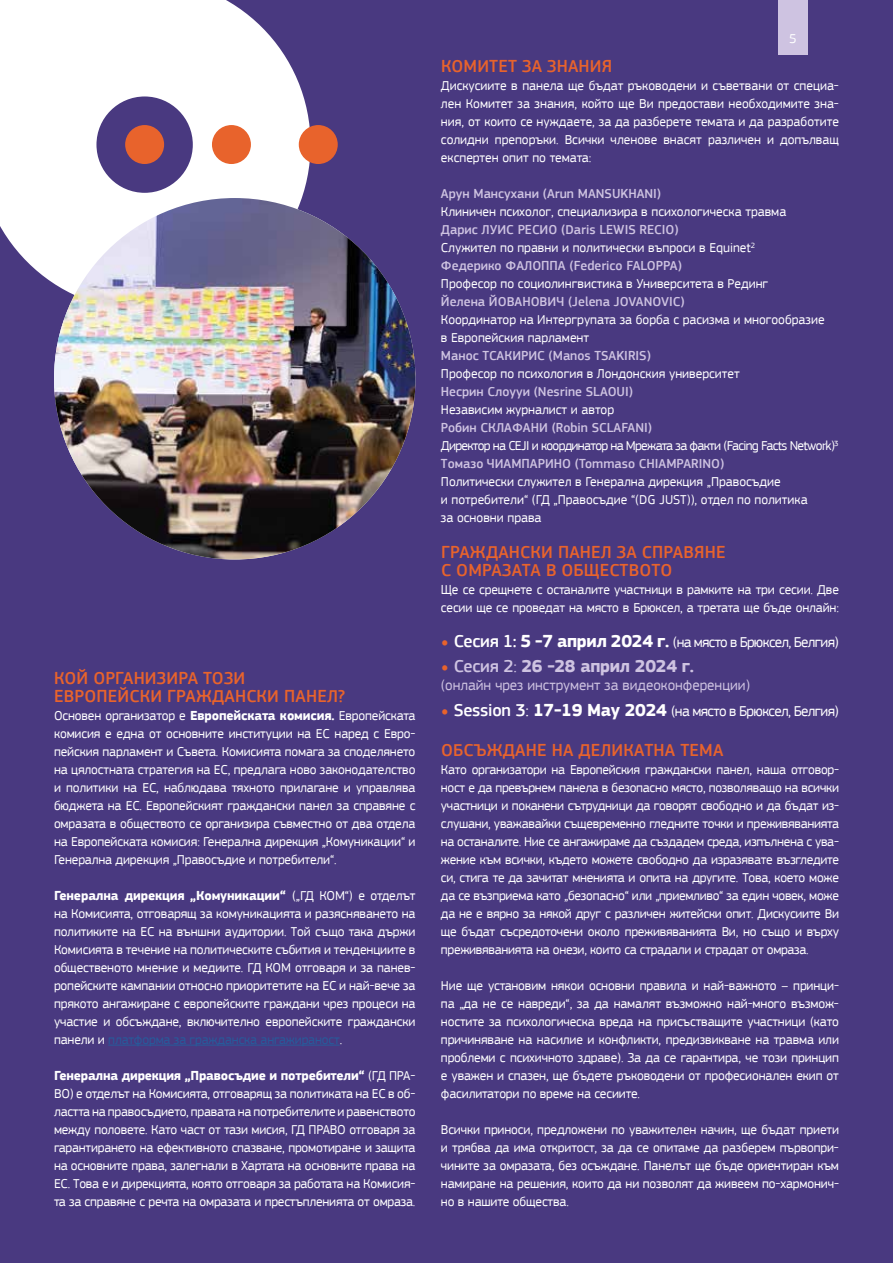
<style>
.page{position:relative;width:893px;height:1263px;background:#493980}
.page>*{position:absolute;margin:0;border:0;box-sizing:border-box;transform-origin:0 0}
.t1{font:500 18px/18px "EC Square Sans Pro";letter-spacing:.01em;color:#e8632c}
.t2{font:700 18px "EC Square Sans Pro";letter-spacing:-.015em;color:#cec3e1}
.t3{font:15px "EC Square Sans Pro";letter-spacing:-.04em;color:#fff}
.t4{font:15px "EC Square Sans Pro";color:#cec3e1}
.t5{font:13.5px/18px "EC Square Sans Pro";letter-spacing:-.01em;color:#fff;text-align:justify}
.t6{font:500 13.5px/18px "EC Square Sans Pro";color:#cec3e1}
.s1{font-weight:700}
.s2{color:#275b9b}
.s3{font-weight:400;color:#fff}
.s4{font-size:28.5px;color:#e8632c}
.s5{font-weight:500;font-size:18px}
.s6{font-weight:700;font-size:18px}
.s7{font-weight:400;font-size:28.5px;color:#e8632c}
.s8{font-weight:500}
.s9{font-weight:400}
.s10{font-size:18px}
</style>
<div class="page">
<div style="left:778px;top:0;width:30px;height:54px;background:#cec3e1"></div>
<hr style="left:108px;top:1045px;width:232px;height:1px;background:#275b9b">
<svg style="left:0;top:0;width:311px;height:310px;fill:#fff"></svg>
<div style="left:299px;top:125px;width:39px;height:39px;background:#e8632c;border-radius:50%"></div>
<div style="left:212px;top:125px;width:39px;height:39px;background:#e8632c;border-radius:50%"></div>
<img style="left:54px;top:198px;width:361px;height:361px;border-radius:181px">
<h1 class="t1" style="left:54px;top:669px;width:292px">КОЙ ОРГАНИЗИРА ТОЗИ<br>ЕВРОПЕЙСКИ ГРАЖДАНСКИ ПАНЕЛ?</h1>
<p class="t5" style="left:54px;top:707px;width:363px">Основен организатор е <span class="s1">Европейската комисия.</span> Европейската комисия е една от основните институции на ЕС наред с Евро&shy;пейския парламент и Съвета. Комисията помага за споделянето на цялостната стратегия на ЕС, предлага ново законодателство и политики на ЕС, наблюдава тяхното прилагане и управлява бюджета на ЕС. Европейският граждански панел за справяне с омразата в обществото се организира съвместно от два отдела на Европейската комисия: Генерална дирекция „Комуникации“ и Генерална дирекция „Правосъдие и потребители“.</p>
<p class="t5" style="left:54px;top:887px;width:363px"><span class="s1">Генерална дирекция „Комуникации“</span> („ГД КОМ“) е отделът на Комисията, отговарящ за комуникацията и разясняването на политиките на ЕС на външни аудитории. Той също така държи Комисията в течение на политическите събития и тенденциите в общественото мнение и медиите. ГД КОМ отговаря и за панев&shy;ропейските кампании относно приоритетите на ЕС и най-вече за прякото ангажиране с европейските граждани чрез процеси на участие и обсъждане, включително европейските граждански панели и <span class="s2">платформа за гражданска ангажираност</span>.</p>
<p class="t5" style="left:54px;top:1067px;width:363px"><span class="s1">Генерална дирекция „Правосъдие и потребители“</span> (ГД ПРА-ВО) е отделът на Комисията, отговарящ за политиката на ЕС в об&shy;ластта на правосъдието, правата на потребителите и равенството между половете. Като част от тази мисия, ГД ПРАВО отговаря за гарантирането на ефективното спазване, промотиране и защита на основните права, залегнали в Хартата на основните права на ЕС. Това е и дирекцията, която отговаря за работата на Комисия&shy;та за справяне с речта на омразата и престъпленията от омраза.</p>
<p class="t5" style="left:789px;top:29px;width:9px">5</p>
<h1 class="t1" style="left:441px;top:57px;width:173px">КОМИТЕТ ЗА ЗНАНИЯ</h1>
<p class="t5" style="left:441px;top:77px;width:399px">Дискусиите в панела ще бъдат ръководени и съветвани от специа&shy;лен Комитет за знания, който ще Ви предостави необходимите зна&shy;ния, от които се нуждаете, за да разберете темата и да разработите солидни препоръки. Всички членове внасят различен и допълващ експертен опит по темата:</p>
<p class="t6" style="left:441px;top:185px;width:222px">Арун Мансухани (Arun MANSUKHANI)</p>
<p class="t5" style="left:441px;top:203px;width:347px">Клиничен психолог, специализира в психологическа травма</p>
<p class="t6" style="left:441px;top:221px;width:316px">Дарис ЛУИС РЕСИО (Daris LEWIS RECIO)<br><span class="s3">Служител по правни и политически въпроси в Equinet</span><sup>2<br></sup>Федерико ФАЛОППА (Federico FALOPPA)</p>
<p class="t5" style="left:441px;top:275px;width:329px">Професор по социолингвистика в Университета в Рединг</p>
<p class="t6" style="left:441px;top:293px;width:245px">Йелена ЙОВАНОВИЧ (Jelena JOVANOVIC)</p>
<p class="t5" style="left:441px;top:311px;width:385px">Координатор на Интергрупата за борба с расизма и многообразие в Европейския парламент</p>
<p class="t6" style="left:441px;top:347px;width:211px">Манос ТСАКИРИС (Manos TSAKIRIS)</p>
<p class="t5" style="left:441px;top:365px;width:300px">Професор по психология в Лондонския университет</p>
<p class="t6" style="left:441px;top:383px;width:194px">Несрин Слоууи (Nesrine SLAOUI)</p>
<p class="t5" style="left:441px;top:401px;width:175px">Независим журналист и автор</p>
<p class="t6" style="left:441px;top:419px;width:399px">Робин СКЛАФАНИ (Robin SCLAFANI)<br><span class="s3">Директор на CEJI и координатор на Мрежата за факти (Facing Facts Network)</span><sup>3<br></sup>Томазо ЧИАМПАРИНО (Tommaso CHIAMPARINO)</p>
<p class="t5" style="left:441px;top:473px;width:368px;text-align:left">Политически служител в Генерална дирекция „Правосъдие<br>и потребители“ (ГД „Правосъдие “(DG JUST)), отдел по политика за основни права</p>
<h1 class="t1" style="left:441px;top:543px;width:286px">ГРАЖДАНСКИ ПАНЕЛ ЗА СПРАВЯНЕ<br>С ОМРАЗАТА В ОБЩЕСТВОТО</h1>
<p class="t5" style="left:441px;top:581px;width:399px">Ще се срещнете с останалите участници в рамките на три сесии. Две сесии ще се проведат на място в Брюксел, а третата ще бъде онлайн:</p>
<p class="t3" style="left:441px;top:633px;width:399px"><span class="s4">•</span> <span class="s5">Сесия 1:</span> <span class="s6">5 -7 април 2024 г.</span> (на място в Брюксел, Белгия)</p>
<h1 class="t2" style="left:441px;top:655px;width:255px"><span class="s7">•</span> <span class="s8">Сесия 2</span><span class="s9">:</span> 26 -28 април 2024 г.</h1>
<p class="t4" style="left:441px;top:676px;width:311px">(онлайн чрез инструмент за видеоконференции)</p>
<p class="t3" style="left:441px;top:702px;width:399px"><span class="s4">•</span> <span class="s5">Session 3</span><span class="s10">:</span> <span class="s6">17-19 May 2024</span> (на място в Брюксел, Белгия)</p>
<h1 class="t1" style="left:441px;top:741px;width:284px">ОБСЪЖДАНЕ НА ДЕЛИКАТНА ТЕМА</h1>
<p class="t5" style="left:441px;top:761px;width:399px">Като организатори на Европейския граждански панел, наша отговор&shy;ност е да превърнем панела в безопасно място, позволяващо на всички участници и поканени сътрудници да говорят свободно и да бъдат из&shy;слушани, уважавайки същевременно гледните точки и преживяванията на останалите. Ние се ангажираме да създадем среда, изпълнена с ува&shy;жение към всички, където можете свободно да изразявате възгледите си, стига те да зачитат мненията и опита на другите. Това, което може да се възприема като „безопасно“ или „приемливо“ за един човек, може да не е вярно за някой друг с различен житейски опит. Дискусиите Ви ще бъдат съсредоточени около преживяванията Ви, но също и върху преживяванията на онези, които са страдали и страдат от омраза.</p>
<p class="t5" style="left:441px;top:977px;width:399px">Ние ще установим някои основни правила и най-важното – принци&shy;па „да не се навреди“, за да намалят възможно най-много възмож&shy;ностите за психологическа вреда на присъстващите участници (като причиняване на насилие и конфликти, предизвикване на травма или проблеми с психичното здраве). За да се гарантира, че този принцип е уважен и спазен, ще бъдете ръководени от професионален екип от фасилитатори по време на сесиите.</p>
<p class="t5" style="left:441px;top:1121px;width:399px">Всички приноси, предложени по уважителен начин, ще бъдат приети и трябва да има откритост, за да се опитаме да разберем първопри&shy;чините за омразата, без осъждане. Панелът ще бъде ориентиран към намиране на решения, които да ни позволят да живеем по-хармонич&shy;но в нашите общества.</p>
</div>
